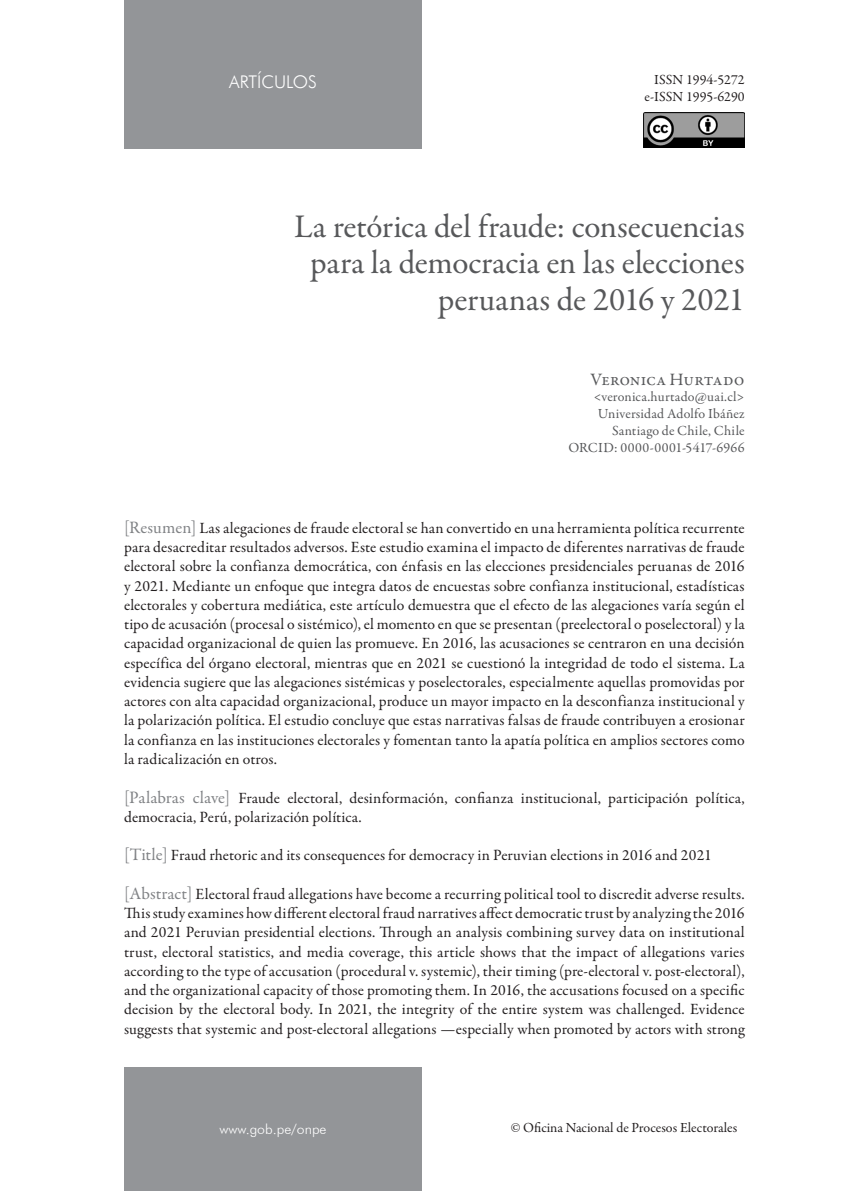
<style>
.page{position:relative;width:844px;height:1191px;background:#fff}
.page>*{position:absolute;margin:0;border:0;box-sizing:border-box;transform-origin:0 0}
.t1{font:33.25px/36.8px "Garamond Premr Pro";letter-spacing:.005em;color:#57585a;text-align:right}
.t2{font:17.5px "Garamond Premr Pro";letter-spacing:-.01em;color:#57585a}
.t3{font:300 17.5px "Futura BT";color:#fff}
.t4{font:15.75px/19.2px "Garamond Premr Pro";letter-spacing:.02em;color:#231f20;text-align:justify}
.t5{font:14px "Garamond Premr Pro";letter-spacing:.015em;color:#57585a}
.t6{font:14px/16.8px "Garamond Premr Pro";color:#231f20;text-align:right}
.t7{font:300 14px "Futura BT";color:#fff}
.s1{font-size:17.5px;color:#808285}
</style>
<div class="page">
<div style="left:124px;top:0;width:298px;height:149px;background:#939598"></div>
<div style="left:124px;top:1067px;width:298px;height:124px;background:#939598"></div>
<img style="left:643px;top:112px;width:101px;height:35px">
<p class="t3" style="left:229px;top:71px;width:89px">ARTÍCULOS</p>
<p class="t6" style="left:644px;top:72px;width:101px">ISSN 1994-5272 e-ISSN 1995-6290</p>
<p class="t1" style="left:294px;top:208px;width:452px">La retórica del fraude: consecuencias para la democracia en las elecciones peruanas de 2016 y 2021</p>
<p class="t2" style="left:590px;top:368px;width:155px">Veronica Hurtado</p>
<p class="t5" style="left:593px;top:388px;width:152px">&lt;veronica.hurtado@uai.cl&gt;</p>
<p class="t5" style="left:597px;top:405px;width:148px">Universidad Adolfo Ibáñez</p>
<p class="t5" style="left:612px;top:422px;width:134px">Santiago de Chile, Chile</p>
<p class="t5" style="left:568px;top:439px;width:178px">ORCID: 0000-0001-5417-6966</p>
<p class="t4" style="left:124px;top:519px;width:622px"><span class="s1">[Resumen]</span> Las alegaciones de fraude electoral se han convertido en una herramienta política recurrente para desacreditar resultados adversos. Este estudio examina el impacto de diferentes narrativas de fraude electoral sobre la confianza democrática, con énfasis en las elecciones presidenciales peruanas de 2016 y 2021. Mediante un enfoque que integra datos de encuestas sobre confianza institucional, estadísticas electorales y cobertura mediática, este artículo demuestra que el efecto de las alegaciones varía según el tipo de acusación (procesal o sistémico), el momento en que se presentan (preelectoral o poselectoral) y la capacidad organizacional de quien las promueve. En 2016, las acusaciones se centraron en una decisión específica del órgano electoral, mientras que en 2021 se cuestionó la integridad de todo el sistema. La evidencia sugiere que las alegaciones sistémicas y poselectorales, especialmente aquellas promovidas por actores con alta capacidad organizacional, produce un mayor impacto en la desconfianza institucional y la polarización política. El estudio concluye que estas narrativas falsas de fraude contribuyen a erosionar la confianza en las instituciones electorales y fomentan tanto la apatía política en amplios sectores como la radicalización en otros.</p>
<p class="t4" style="left:124px;top:788px;width:622px"><span class="s1">[Palabras clave]</span> Fraude electoral, desinformación, confianza institucional, participación política, democracia, Perú, polarización política.</p>
<p class="t4" style="left:124px;top:846px;width:589px"><span class="s1">[Title]</span> Fraud rhetoric and its consequences for democracy in Peruvian elections in 2016 and 2021</p>
<p class="t4" style="left:124px;top:884px;width:622px"><span class="s1">[Abstract]</span> Electoral fraud allegations have become a recurring political tool to discredit adverse results.<br>This study examines how different electoral fraud narratives affect democratic trust by analyzing the 2016 and 2021 Peruvian presidential elections. Through an analysis combining survey data on institutional trust, electoral statistics, and media coverage, this article shows that the impact of allegations varies according to the type of accusation (procedural v. systemic), their timing (pre-electoral v. post-electoral), and the organizational capacity of those promoting them. In 2016, the accusations focused on a specific decision by the electoral body. In 2021, the integrity of the entire system was challenged. Evidence suggests that systemic and post-electoral allegations —especially when promoted by actors with strong</p>
<p class="t7" style="left:219px;top:1120px;width:109px">www.gob.pe/onpe</p>
<p class="t6" style="left:510px;top:1119px;width:228px">© Oficina Nacional de Procesos Electorales</p>
</div>
